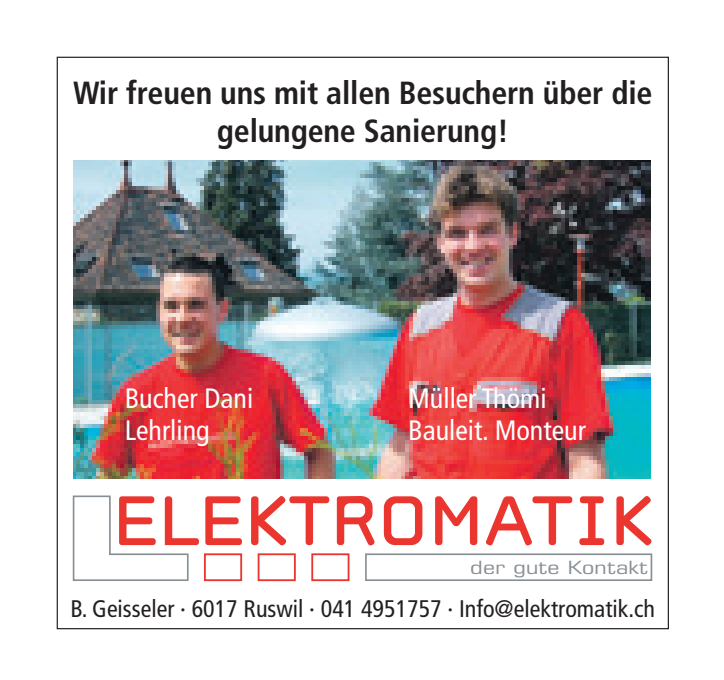
<style>
.page{position:relative;width:724px;height:680px;background:#fff}
.page>*{position:absolute;margin:0;border:0;box-sizing:border-box;transform-origin:0 0}
.t1{font:700 condensed 32px/38.4px "Frutiger";letter-spacing:-.005em;color:#231f20;text-align:center}
.t2{font:condensed 28px "Frutiger";color:#fff}
.t3{font:condensed 24px "Frutiger";color:#231f20}
.t4{font:condensed 18.4px "Eurostile";letter-spacing:.01em;color:#888f95;scale:1.44 1}
</style>
<div class="page">
<img style="left:74px;top:160px;width:577px;height:319px">
<svg style="left:73px;top:496px;width:579px;height:85px"></svg>
<svg style="left:257px;top:552px;width:93px;height:29px"></svg>
<svg style="left:119px;top:496px;width:37px;height:49px"></svg>
<svg style="left:165px;top:496px;width:34px;height:49px"></svg>
<svg style="left:205px;top:496px;width:37px;height:49px"></svg>
<svg style="left:251px;top:496px;width:78px;height:49px"></svg>
<svg style="left:337px;top:496px;width:37px;height:50px"></svg>
<svg style="left:384px;top:496px;width:38px;height:49px"></svg>
<svg style="left:435px;top:496px;width:42px;height:49px"></svg>
<svg style="left:486px;top:496px;width:86px;height:49px"></svg>
<svg style="left:579px;top:496px;width:25px;height:49px"></svg>
<svg style="left:616px;top:496px;width:35px;height:49px"></svg>
<p class="t1" style="left:73px;top:76px;width:581px">Wir freuen uns mit allen Besuchern über die gelungene Sanierung!</p>
<p class="t2" style="left:125px;top:387px;width:130px">Bucher Dani</p>
<p class="t2" style="left:408px;top:387px;width:140px">Müller Thömi</p>
<p class="t2" style="left:125px;top:419px;width:86px">Lehrling</p>
<p class="t2" style="left:408px;top:419px;width:179px">Bauleit. Monteur</p>
<p class="t4" style="left:470px;top:561px;width:125px">der gute Kontakt</p>
<p class="t3" style="left:71px;top:599px;width:586px">B. Geisseler · 6017 Ruswil · 041 4951757 · Info@elektromatik.ch</p>
</div>
